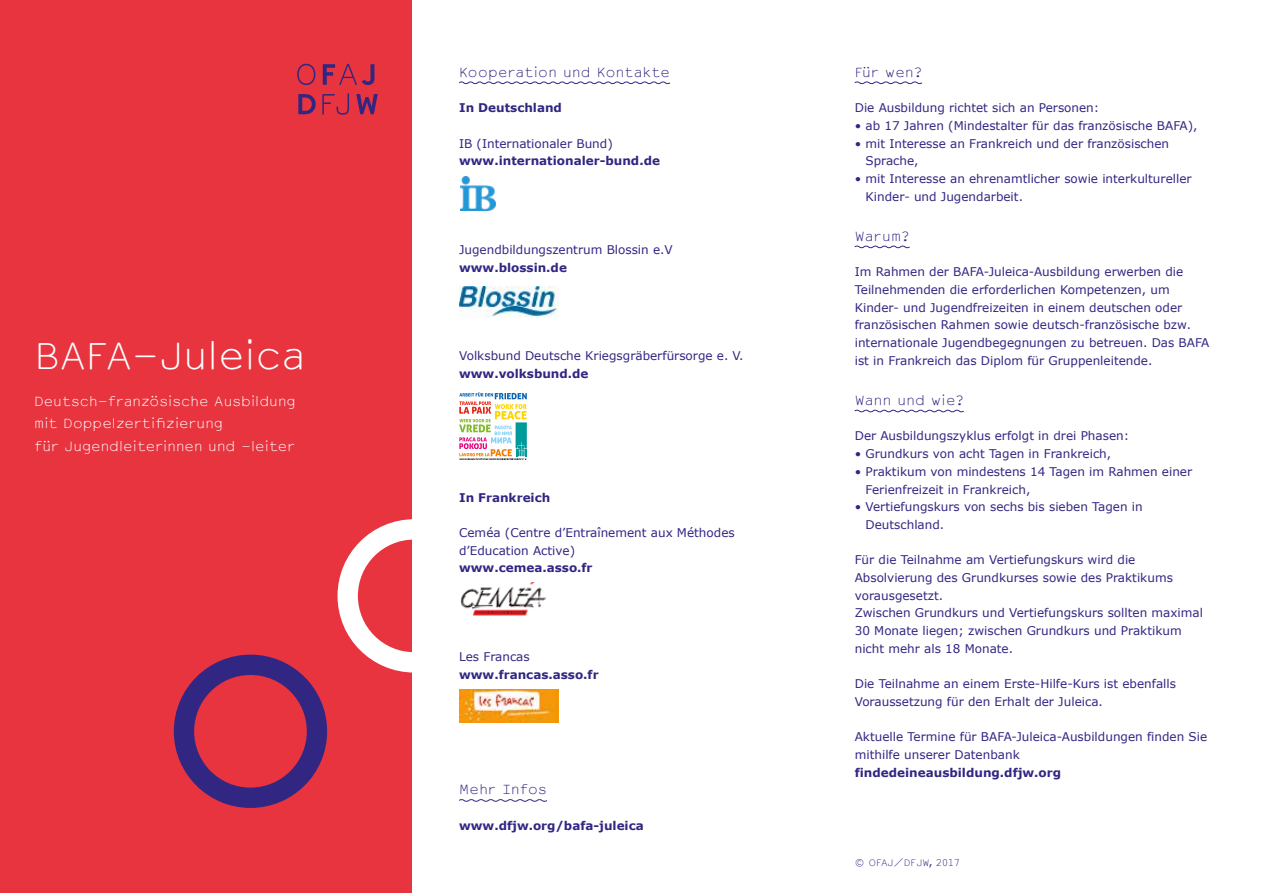
<style>
.page{position:relative;width:1263px;height:893px;background:#fff}
.page>*{position:absolute;margin:0;border:0;box-sizing:border-box;transform-origin:0 0}
.t1{font:300 36px "Courier Sans";letter-spacing:-.01em;color:#fff}
.t2{font:300 12.75px/22.5px "Courier Sans";letter-spacing:.01em;color:#fff}
.t3{font:300 12.75px "Courier Sans";letter-spacing:.03em;color:#312783}
.t4{font:12px/17.7px "Verdana";color:#312783}
.t5{font:700 12px "Verdana";color:#312783}
.t6{font:300 9px "Courier Sans";letter-spacing:-.01em;color:#312783}
</style>
<div class="page">
<div style="left:0;top:0;width:412px;height:893px;background:#e7343f"></div>
<div style="left:337px;top:519px;width:154px;height:153px;border:20px solid #fff;border-radius:50%"></div>
<svg style="left:298px;top:94px;width:18px;height:20px"></svg>
<svg style="left:322px;top:93px;width:27px;height:22px"></svg>
<svg style="left:356px;top:94px;width:22px;height:20px"></svg>
<svg style="left:297px;top:64px;width:18px;height:21px"></svg>
<svg style="left:323px;top:64px;width:51px;height:21px"></svg>
<svg style="left:459px;top:81px;width:212px;height:4px"></svg>
<svg style="left:459px;top:799px;width:88px;height:3px"></svg>
<div style="left:174px;top:655px;width:153px;height:153px;border:20px solid #312783;border-radius:50%"></div>
<img style="left:460px;top:583px;width:86px;height:35px">
<img style="left:459px;top:689px;width:99px;height:33px">
<img style="left:460px;top:177px;width:36px;height:33px">
<img style="left:459px;top:286px;width:99px;height:31px">
<svg style="left:459px;top:392px;width:68px;height:68px"></svg>
<svg style="left:854px;top:81px;width:69px;height:4px"></svg>
<svg style="left:854px;top:245px;width:56px;height:4px"></svg>
<svg style="left:854px;top:409px;width:110px;height:4px"></svg>
<h1 class="t1" style="left:34px;top:330px;width:273px">BAFA-Juleica</h1>
<p class="t2" style="left:34px;top:389px;width:263px">Deutsch-französische Ausbildung mit Doppelzertifizierung<br>für Jugendleiterinnen und -leiter</p>
<p class="t3" style="left:459px;top:63px;width:212px">Kooperation und Kontakte</p>
<p class="t5" style="left:459px;top:99px;width:104px">In Deutschland</p>
<p class="t4" style="left:459px;top:134px;width:155px">IB (Internationaler Bund)</p>
<p class="t5" style="left:459px;top:152px;width:202px">www.internationaler-bund.de</p>
<p class="t4" style="left:459px;top:240px;width:215px">Jugendbildungszentrum Blossin e.V</p>
<p class="t5" style="left:459px;top:259px;width:109px">www.blossin.de</p>
<p class="t4" style="left:459px;top:347px;width:286px">Volksbund Deutsche Kriegsgräberfürsorge e. V.</p>
<p class="t5" style="left:459px;top:365px;width:131px">www.volksbund.de</p>
<p class="t5" style="left:459px;top:489px;width:93px">In Frankreich</p>
<p class="t4" style="left:459px;top:524px;width:277px">Ceméa (Centre d’Entraînement aux Méthodes d’Education Active)</p>
<p class="t5" style="left:459px;top:560px;width:135px">www.cemea.asso.fr</p>
<p class="t4" style="left:459px;top:648px;width:72px">Les Francas</p>
<p class="t5" style="left:459px;top:666px;width:141px">www.francas.asso.fr</p>
<p class="t3" style="left:459px;top:781px;width:89px">Mehr Infos</p>
<p class="t5" style="left:459px;top:817px;width:186px">www.dfjw.org/bafa-juleica</p>
<p class="t3" style="left:855px;top:63px;width:69px">Für wen?</p>
<p class="t4" style="left:855px;top:99px;width:246px">Die Ausbildung richtet sich an Personen:</p>
<p class="t4" style="left:855px;top:117px;width:344px">• ab 17 Jahren (Mindestalter für das französische BAFA),</p>
<p class="t4" style="left:865px;top:134px;width:305px;text-indent:-11px">• mit Interesse an Frankreich und der französischen<br>Sprache,</p>
<p class="t4" style="left:865px;top:170px;width:328px;text-indent:-11px">• mit Interesse an ehrenamtlicher sowie interkultureller<br>Kinder- und Jugendarbeit.</p>
<p class="t3" style="left:855px;top:227px;width:56px">Warum?</p>
<p class="t4" style="left:855px;top:263px;width:356px">Im Rahmen der BAFA-Juleica-Ausbildung erwerben die Teilnehmenden die erforderlichen Kompetenzen, um Kinder- und Jugendfreizeiten in einem deutschen oder französischen Rahmen sowie deutsch-französische bzw. internationale Jugendbegegnungen zu betreuen. Das BAFA ist in Frankreich das Diplom für Gruppenleitende.</p>
<p class="t3" style="left:855px;top:391px;width:110px">Wann und wie?</p>
<p class="t4" style="left:855px;top:427px;width:276px">Der Ausbildungszyklus erfolgt in drei Phasen:</p>
<p class="t4" style="left:855px;top:445px;width:258px">• Grundkurs von acht Tagen in Frankreich,</p>
<p class="t4" style="left:865px;top:462px;width:328px;text-indent:-11px">• Praktikum von mindestens 14 Tagen im Rahmen einer<br>Ferienfreizeit in Frankreich,</p>
<p class="t4" style="left:865px;top:498px;width:279px;text-indent:-11px">• Vertiefungskurs von sechs bis sieben Tagen in<br>Deutschland.</p>
<p class="t4" style="left:855px;top:551px;width:350px">Für die Teilnahme am Vertiefungskurs wird die Absolvierung des Grundkurses sowie des Praktikums vorausgesetzt.<br>Zwischen Grundkurs und Vertiefungskurs sollten maximal 30 Monate liegen; zwischen Grundkurs und Praktikum nicht mehr als 18 Monate.</p>
<p class="t4" style="left:855px;top:675px;width:323px">Die Teilnahme an einem Erste-Hilfe-Kurs ist ebenfalls<br>Voraussetzung für den Erhalt der Juleica.</p>
<p class="t4" style="left:855px;top:728px;width:354px">Aktuelle Termine für BAFA-Juleica-Ausbildungen finden Sie mithilfe unserer Datenbank</p>
<p class="t5" style="left:855px;top:764px;width:208px">findedeineausbildung.dfjw.org</p>
<p class="t6" style="left:855px;top:856px;width:107px">© OFAJ/DFJW, 2017</p>
</div>
